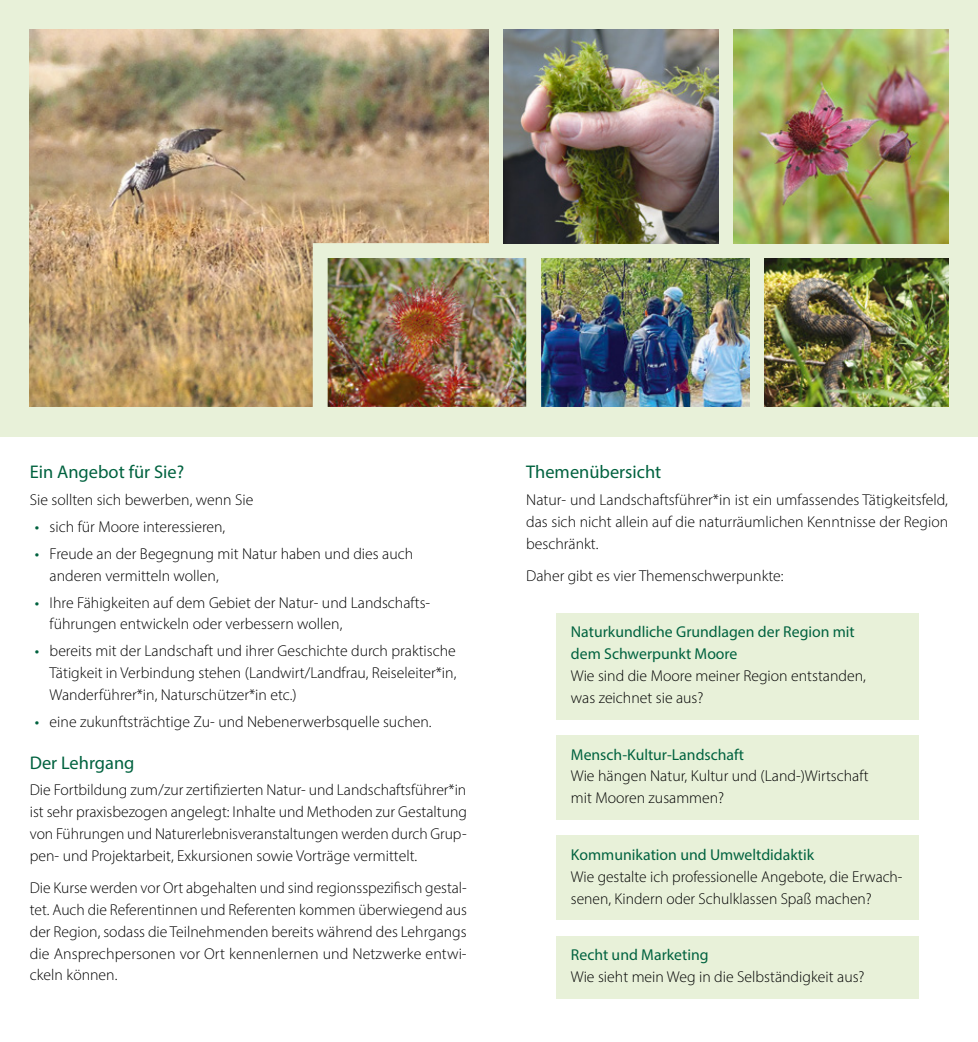
<style>
.page{position:relative;width:978px;height:1042px;background:#fff}
.page>*{position:absolute;margin:0;border:0;box-sizing:border-box;transform-origin:0 0}
.t1{font:18.38px "Myriad Pro";color:#00623f}
.t2{font:300 15.75px/21.9px "Myriad Pro";color:#000}
.t3{font:15.75px/21.9px "Myriad Pro";color:#00623f}
.s1{font-weight:400;color:#00623f}
</style>
<div class="page">
<div style="left:0;top:0;width:977px;height:437px;background:#e8f1d9"></div>
<div style="left:556px;top:613px;width:362px;height:106px;background:#e8f1d9"></div>
<div style="left:556px;top:735px;width:362px;height:84px;background:#e8f1d9"></div>
<div style="left:556px;top:836px;width:362px;height:84px;background:#e8f1d9"></div>
<div style="left:556px;top:936px;width:362px;height:62px;background:#e8f1d9"></div>
<img style="left:733px;top:30px;width:214px;height:213px">
<img style="left:764px;top:258px;width:183px;height:149px">
<img style="left:548px;top:258px;width:201px;height:149px">
<img style="left:30px;top:30px;width:459px;height:377px">
<img style="left:305px;top:236px;width:243px;height:171px">
<img style="left:504px;top:30px;width:214px;height:213px">
<p class="t1" style="left:30px;top:461px;width:156px">Ein Angebot für Sie?</p>
<p class="t2" style="left:30px;top:489px;width:225px">Sie sollten sich bewerben, wenn Sie</p>
<p class="t2" style="left:35px;top:516px;width:192px"><span class="s1">•</span> sich für Moore interessieren,</p>
<p class="t2" style="left:50px;top:542px;width:365px;text-indent:-15px"><span class="s1">•</span> Freude an der Begegnung mit Natur haben und dies auch anderen vermitteln wollen,</p>
<p class="t2" style="left:50px;top:591px;width:381px;text-indent:-15px"><span class="s1">•</span> Ihre Fähigkeiten auf dem Gebiet der Natur- und Landschafts&shy;führungen entwickeln oder verbessern wollen,</p>
<p class="t2" style="left:50px;top:640px;width:408px;text-align:justify;text-indent:-15px"><span class="s1">•</span> bereits mit der Landschaft und ihrer Geschichte durch praktische Tätigkeit in Verbindung stehen (Landwirt/Landfrau, Reiseleiter*in, Wanderführer*in, Naturschützer*in etc.)</p>
<p class="t2" style="left:35px;top:710px;width:398px"><span class="s1">•</span> eine zukunftsträchtige Zu- und Nebenerwerbsquelle suchen.</p>
<p class="t1" style="left:30px;top:751px;width:106px">Der Lehrgang</p>
<p class="t2" style="left:30px;top:779px;width:438px;text-align:justify">Die Fortbildung zum/zur zertifizierten Natur- und Landschaftsführer*in ist sehr praxisbezogen angelegt: Inhalte und Methoden zur Gestaltung von Führungen und Naturerlebnisveranstaltungen werden durch Grup&shy;pen- und Projektarbeit, Exkursionen sowie Vorträge vermittelt.</p>
<p class="t2" style="left:30px;top:876px;width:438px;text-align:justify">Die Kurse werden vor Ort abgehalten und sind regionsspezifisch gestal&shy;tet. Auch die Referentinnen und Referenten kommen überwiegend aus der Region, sodass die Teilnehmenden bereits während des Lehrgangs die Ansprechpersonen vor Ort kennenlernen und Netzwerke entwi&shy;ckeln können.</p>
<p class="t1" style="left:526px;top:461px;width:136px">Themenübersicht</p>
<p class="t2" style="left:526px;top:489px;width:423px;text-align:justify">Natur- und Landschaftsführer*in ist ein umfassendes Tätigkeitsfeld, das sich nicht allein auf die naturräumlichen Kenntnisse der Region beschränkt.</p>
<p class="t2" style="left:526px;top:564px;width:259px">Daher gibt es vier Themenschwerpunkte:</p>
<p class="t3" style="left:570px;top:621px;width:285px">Naturkundliche Grundlagen der Region mit dem Schwerpunkt Moore</p>
<p class="t2" style="left:570px;top:665px;width:296px">Wie sind die Moore meiner Region entstanden, was zeichnet sie aus?</p>
<p class="t3" style="left:570px;top:743px;width:175px">Mensch-Kultur-Landschaft</p>
<p class="t2" style="left:570px;top:765px;width:299px">Wie hängen Natur, Kultur und (Land-)Wirtschaft mit Mooren zusammen?</p>
<p class="t3" style="left:570px;top:843px;width:245px">Kommunikation und Umweltdidaktik</p>
<p class="t2" style="left:570px;top:865px;width:333px">Wie gestalte ich professionelle Angebote, die Erwach&shy;senen, Kindern oder Schulklassen Spaß machen?</p>
<p class="t3" style="left:570px;top:944px;width:139px">Recht und Marketing</p>
<p class="t2" style="left:570px;top:966px;width:295px">Wie sieht mein Weg in die Selbständigkeit aus?</p>
</div>
